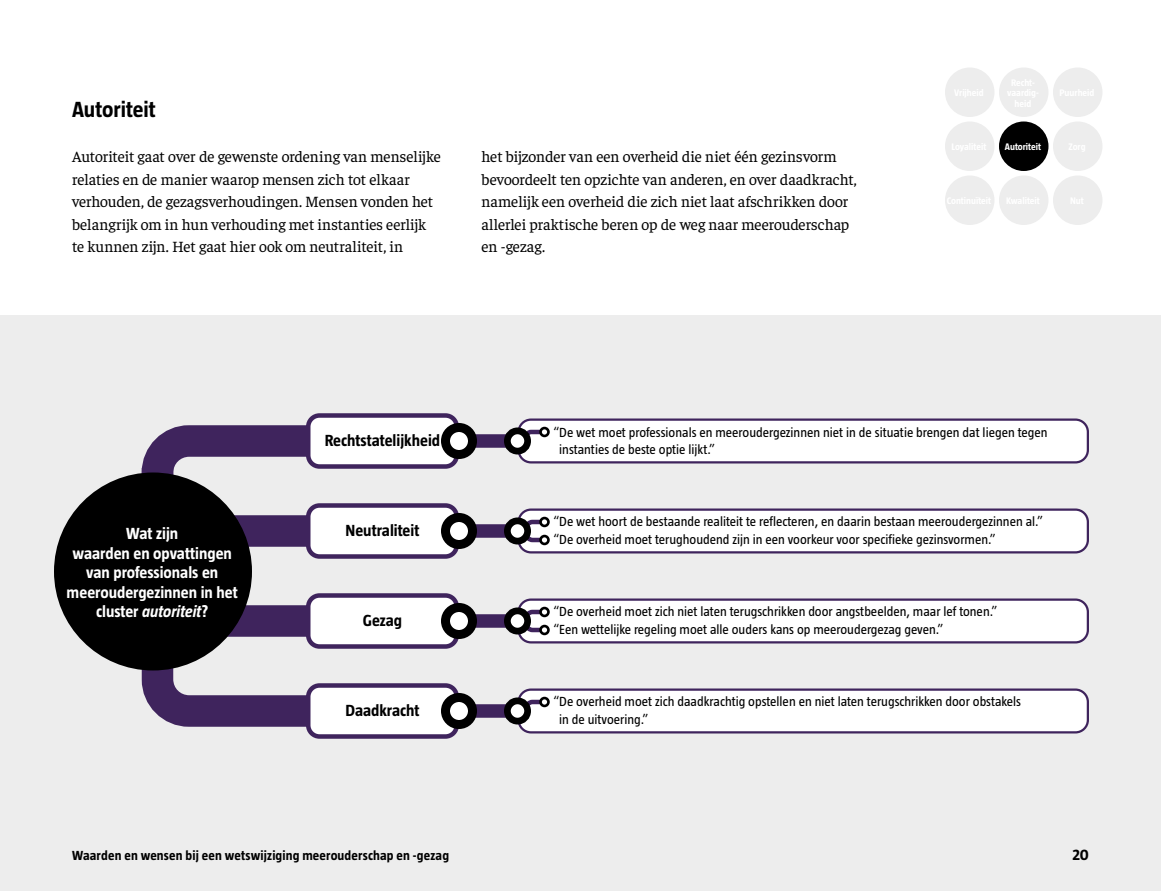
<style>
.page{position:relative;width:1161px;height:891px;background:#fff}
.page>*{position:absolute;margin:0;border:0;box-sizing:border-box;transform-origin:0 0}
.t1{font:700 22.5px "Taz";letter-spacing:-.005em;color:#000}
.t2{font:700 16.5px/19.5px "Taz";color:#fff;text-align:center}
.t3{font:700 16.5px "Taz";color:#000}
.t4{font:15.75px/22.5px "Faustina";letter-spacing:-.01em;color:#000}
.t5{font:700 15.75px "Taz";color:#000}
.t6{font:13.5px/18px "Taz";color:#000}
.t7{font:700 13.5px "Taz";letter-spacing:.01em;color:#000}
.t8{font:700 9.75px "Taz";color:#fff}
.s1{font-style:italic}
</style>
<div class="page">
<div style="left:999px;top:122px;width:49px;height:49px;background:#000;border-radius:50%"></div>
<div style="left:1053px;top:122px;width:49px;height:49px;background:#ededed;border-radius:50%"></div>
<div style="left:1053px;top:176px;width:49px;height:49px;background:#ededed;border-radius:50%"></div>
<div style="left:999px;top:176px;width:49px;height:49px;background:#ededed;border-radius:50%"></div>
<div style="left:945px;top:176px;width:49px;height:49px;background:#ededed;border-radius:50%"></div>
<div style="left:945px;top:122px;width:49px;height:49px;background:#ededed;border-radius:50%"></div>
<div style="left:1053px;top:68px;width:49px;height:49px;background:#ededed;border-radius:50%"></div>
<div style="left:999px;top:68px;width:49px;height:49px;background:#ededed;border-radius:50%"></div>
<div style="left:945px;top:68px;width:49px;height:49px;background:#ededed;border-radius:50%"></div>
<div style="left:0;top:315px;width:1161px;height:576px;background:#ededed"></div>
<div style="left:459px;top:614px;width:59px;height:14px;background:#3f245d"></div>
<div style="left:459px;top:434px;width:59px;height:14px;background:#3f245d"></div>
<svg style="left:141px;top:418px;width:171px;height:108px"></svg>
<div style="left:459px;top:524px;width:59px;height:14px;background:#3f245d"></div>
<svg style="left:126px;top:526px;width:186px;height:201px"></svg>
<div style="left:459px;top:704px;width:59px;height:14px;background:#3f245d"></div>
<div style="left:519px;top:420px;width:569px;height:42px;background:#fff;border-radius:12px"></div>
<div style="left:518px;top:418px;width:571px;height:46px;border:2px solid #3f245d;border-radius:12px"></div>
<div style="left:308px;top:416px;width:149px;height:51px;background:#fff;border-radius:11px"></div>
<div style="left:306px;top:413px;width:153px;height:56px;border:4px solid #3f245d;border-radius:11px"></div>
<div style="left:308px;top:596px;width:149px;height:51px;background:#fff;border-radius:11px"></div>
<div style="left:306px;top:593px;width:153px;height:56px;border:4px solid #3f245d;border-radius:11px"></div>
<div style="left:519px;top:510px;width:569px;height:42px;background:#fff;border-radius:12px"></div>
<div style="left:518px;top:508px;width:571px;height:46px;border:2px solid #3f245d;border-radius:12px"></div>
<div style="left:308px;top:506px;width:149px;height:51px;background:#fff;border-radius:11px"></div>
<div style="left:306px;top:503px;width:153px;height:56px;border:4px solid #3f245d;border-radius:11px"></div>
<div style="left:308px;top:686px;width:149px;height:51px;background:#fff;border-radius:11px"></div>
<div style="left:306px;top:683px;width:153px;height:56px;border:4px solid #3f245d;border-radius:11px"></div>
<div style="left:519px;top:600px;width:569px;height:42px;background:#fff;border-radius:12px"></div>
<div style="left:518px;top:598px;width:571px;height:46px;border:2px solid #3f245d;border-radius:12px"></div>
<div style="left:519px;top:690px;width:569px;height:42px;background:#fff;border-radius:12px"></div>
<div style="left:518px;top:688px;width:571px;height:46px;border:2px solid #3f245d;border-radius:12px"></div>
<svg style="left:525px;top:427px;width:20px;height:24px"></svg>
<svg style="left:522px;top:517px;width:23px;height:27px"></svg>
<svg style="left:522px;top:607px;width:23px;height:27px"></svg>
<svg style="left:525px;top:697px;width:20px;height:25px"></svg>
<svg style="left:446px;top:428px;width:26px;height:26px"></svg>
<div style="left:441px;top:423px;width:36px;height:36px;border:9px solid #000;border-radius:50%"></div>
<div style="left:507px;top:431px;width:21px;height:20px;background:#fff;border-radius:50%"></div>
<div style="left:504px;top:427px;width:27px;height:27px;border:7px solid #000;border-radius:50%"></div>
<div style="left:507px;top:611px;width:21px;height:20px;background:#fff;border-radius:50%"></div>
<div style="left:504px;top:607px;width:27px;height:27px;border:7px solid #000;border-radius:50%"></div>
<div style="left:541px;top:428px;width:7px;height:8px;background:#fff;border-radius:50%"></div>
<div style="left:539px;top:427px;width:11px;height:10px;border:3px solid #000;border-radius:50%"></div>
<svg style="left:446px;top:608px;width:26px;height:26px"></svg>
<div style="left:441px;top:603px;width:36px;height:36px;border:9px solid #000;border-radius:50%"></div>
<svg style="left:446px;top:518px;width:26px;height:26px"></svg>
<div style="left:441px;top:513px;width:36px;height:36px;border:9px solid #000;border-radius:50%"></div>
<div style="left:507px;top:521px;width:21px;height:20px;background:#fff;border-radius:50%"></div>
<div style="left:504px;top:517px;width:27px;height:27px;border:7px solid #000;border-radius:50%"></div>
<div style="left:541px;top:536px;width:7px;height:8px;background:#fff;border-radius:50%"></div>
<div style="left:539px;top:535px;width:11px;height:10px;border:3px solid #000;border-radius:50%"></div>
<div style="left:541px;top:518px;width:7px;height:8px;background:#fff;border-radius:50%"></div>
<div style="left:539px;top:517px;width:11px;height:10px;border:3px solid #000;border-radius:50%"></div>
<div style="left:507px;top:701px;width:21px;height:20px;background:#fff;border-radius:50%"></div>
<div style="left:504px;top:697px;width:27px;height:27px;border:7px solid #000;border-radius:50%"></div>
<svg style="left:446px;top:698px;width:26px;height:26px"></svg>
<div style="left:441px;top:693px;width:36px;height:36px;border:9px solid #000;border-radius:50%"></div>
<div style="left:541px;top:626px;width:7px;height:8px;background:#fff;border-radius:50%"></div>
<div style="left:539px;top:625px;width:11px;height:10px;border:3px solid #000;border-radius:50%"></div>
<div style="left:541px;top:608px;width:7px;height:8px;background:#fff;border-radius:50%"></div>
<div style="left:539px;top:607px;width:11px;height:10px;border:3px solid #000;border-radius:50%"></div>
<div style="left:541px;top:698px;width:7px;height:8px;background:#fff;border-radius:50%"></div>
<div style="left:539px;top:697px;width:11px;height:10px;border:3px solid #000;border-radius:50%"></div>
<div style="left:54px;top:472px;width:198px;height:198px;background:#000;border-radius:50%"></div>
<h1 class="t1" style="left:72px;top:97px;width:85px">Autoriteit</h1>
<p class="t4" style="left:72px;top:144px;width:371px">Autoriteit gaat over de gewenste ordening van menselijke relaties en de manier waarop mensen zich tot elkaar verhouden, de gezagsverhoudingen. Mensen vonden het belangrijk om in hun verhouding met instanties eerlijk te kunnen zijn. Het gaat hier ook om neutraliteit, in</p>
<p class="t4" style="left:482px;top:144px;width:377px">het bijzonder van een overheid die niet één gezinsvorm bevoordeelt ten opzichte van anderen, en over daadkracht, namelijk een overheid die zich niet laat afschrikken door allerlei praktische beren op de weg naar meerouderschap en -gezag.</p>
<p class="t8" style="left:1005px;top:141px;width:38px">Autoriteit</p>
<p class="t2" style="left:67px;top:524px;width:173px">Wat zijn<br>waarden en opvattingen van professionals en meeroudergezinnen in het cluster <span class="s1">autoriteit</span>?</p>
<p class="t3" style="left:325px;top:431px;width:117px">Rechtstatelijkheid</p>
<p class="t6" style="left:559px;top:423px;width:490px;text-indent:-6px">“ De wet moet professionals en meeroudergezinnen niet in de situatie brengen dat liegen tegen instanties de beste optie lijkt.”</p>
<p class="t3" style="left:346px;top:521px;width:75px">Neutraliteit</p>
<p class="t3" style="left:363px;top:611px;width:41px">Gezag</p>
<p class="t3" style="left:345px;top:701px;width:76px">Daadkracht</p>
<p class="t6" style="left:554px;top:513px;width:491px">“De wet hoort de bestaande realiteit te reflecteren, en daarin bestaan meeroudergezinnen al.” “De overheid moet terughoudend zijn in een voorkeur voor specifieke gezinsvormen.”</p>
<p class="t6" style="left:554px;top:603px;width:445px">“De overheid moet zich niet laten terugschrikken door angstbeelden, maar lef tonen.” “Een wettelijke regeling moet alle ouders kans op meeroudergezag geven.”</p>
<p class="t6" style="left:559px;top:693px;width:463px;text-indent:-6px">“ De overheid moet zich daadkrachtig opstellen en niet laten terugschrikken door obstakels in de uitvoering.”</p>
<p class="t7" style="left:72px;top:847px;width:379px">Waarden en wensen bij een wetswijziging meerouderschap en -gezag</p>
<p class="t5" style="left:1072px;top:845px;width:18px">20</p>
</div>
